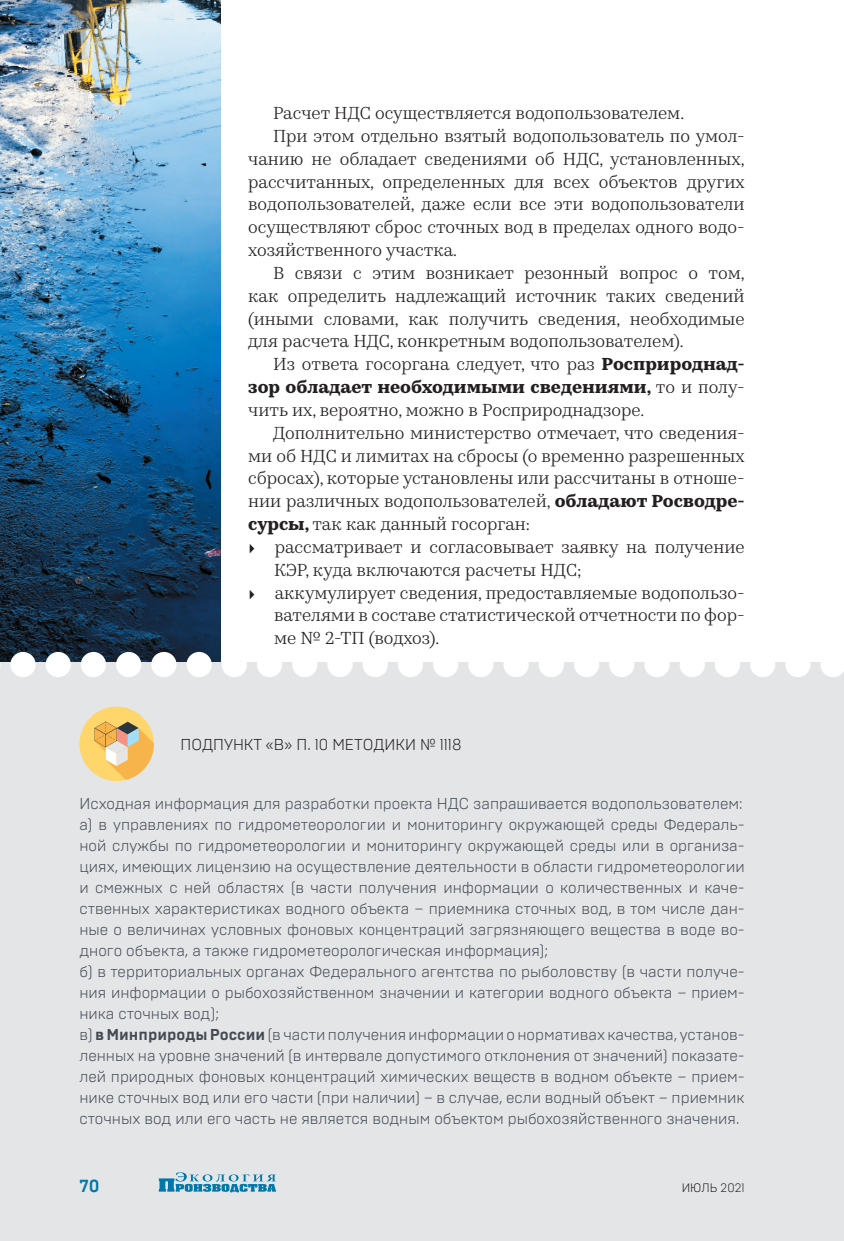
<style>
.page{position:relative;width:844px;height:1241px;background:#fff}
.page>*{position:absolute;margin:0;border:0;box-sizing:border-box;transform-origin:0 0}
.Текст{font:17.5px/22.8px "Kazimir Text";color:#231f20;text-align:justify}
.t1{font:700 17.5px "Brutal Type";color:#0078aa}
.Подвал_текст{font:300 15.75px/21px "Brutal Type";color:#424b53;text-align:justify}
.Подвал_light_заголов{font:300 15.75px "Brutal Type";color:#231f20}
.t2{font:300 12.25px "Brutal Type";color:#231f20}
.s1{font-weight:700}
</style>
<div class="page">
<img style="left:0;top:0;width:220px;height:662px">
<div style="left:0;top:662px;width:843px;height:578px;background:#e4e5e7"></div>
<div style="left:398px;top:651px;width:25px;height:26px;background:#fff;border-radius:50%"></div>
<div style="left:186px;top:651px;width:26px;height:26px;background:#fff;border-radius:50%"></div>
<div style="left:609px;top:651px;width:25px;height:26px;background:#fff;border-radius:50%"></div>
<div style="left:81px;top:651px;width:25px;height:26px;background:#fff;border-radius:50%"></div>
<div style="left:503px;top:651px;width:25px;height:26px;background:#fff;border-radius:50%"></div>
<div style="left:292px;top:651px;width:25px;height:26px;background:#fff;border-radius:50%"></div>
<div style="left:714px;top:651px;width:25px;height:26px;background:#fff;border-radius:50%"></div>
<div style="left:10px;top:651px;width:26px;height:26px;background:#fff;border-radius:50%"></div>
<div style="left:433px;top:651px;width:25px;height:26px;background:#fff;border-radius:50%"></div>
<div style="left:222px;top:651px;width:25px;height:26px;background:#fff;border-radius:50%"></div>
<div style="left:644px;top:651px;width:25px;height:26px;background:#fff;border-radius:50%"></div>
<div style="left:116px;top:651px;width:25px;height:26px;background:#fff;border-radius:50%"></div>
<div style="left:538px;top:651px;width:26px;height:26px;background:#fff;border-radius:50%"></div>
<div style="left:327px;top:651px;width:25px;height:26px;background:#fff;border-radius:50%"></div>
<div style="left:749px;top:651px;width:26px;height:26px;background:#fff;border-radius:50%"></div>
<div style="left:46px;top:651px;width:25px;height:26px;background:#fff;border-radius:50%"></div>
<div style="left:468px;top:651px;width:25px;height:26px;background:#fff;border-radius:50%"></div>
<div style="left:257px;top:651px;width:25px;height:26px;background:#fff;border-radius:50%"></div>
<div style="left:679px;top:651px;width:25px;height:26px;background:#fff;border-radius:50%"></div>
<div style="left:151px;top:651px;width:25px;height:26px;background:#fff;border-radius:50%"></div>
<div style="left:573px;top:651px;width:26px;height:26px;background:#fff;border-radius:50%"></div>
<div style="left:362px;top:651px;width:26px;height:26px;background:#fff;border-radius:50%"></div>
<div style="left:785px;top:651px;width:25px;height:26px;background:#fff;border-radius:50%"></div>
<svg style="left:820px;top:662px;width:23px;height:15px"></svg>
<div style="left:79px;top:706px;width:75px;height:75px;background:#fed66c;border-radius:50%"></div>
<svg style="left:95px;top:721px;width:59px;height:58px"></svg>
<svg style="left:159px;top:1172px;width:117px;height:20px"></svg>
<p class="Текст" style="left:273px;top:100px;width:412px">Расчет НДС осуществляется водопользователем.</p>
<p class="Текст" style="left:248px;top:123px;width:498px;text-indent:25px">При этом отдельно взятый водопользователь по умол&shy;чанию не обладает сведениями об НДС, установленных, рассчитанных, определенных для всех объектов других водопользователей, даже если все эти водопользователи осуществляют сброс сточных вод в пределах одного водо&shy;хозяйственного участка.</p>
<p class="Текст" style="left:248px;top:260px;width:498px;text-indent:25px">В связи с этим возникает резонный вопрос о том, как определить надлежащий источник таких сведений (иными словами, как получить сведения, необходимые для расчета НДС, конкретным водопользователем).</p>
<p class="Текст" style="left:248px;top:351px;width:498px;text-indent:25px">Из ответа госоргана следует, что раз <span class="s1">Росприроднад&shy;зор обладает необходимыми сведениями,</span> то и полу&shy;чить их, вероятно, можно в Росприроднадзоре.</p>
<p class="Текст" style="left:248px;top:420px;width:498px;text-indent:25px">Дополнительно министерство отмечает, что сведения&shy;ми об НДС и лимитах на сбросы (о временно разрешенных сбросах), которые установлены или рассчитаны в отноше&shy;нии различных водопользователей, <span class="s1">обладают Росводре&shy;сурсы,</span> так как данный госорган:</p>
<p class="Текст" style="left:274px;top:534px;width:472px;text-indent:-26px"><span class="s1">▸</span> рассматривает и согласовывает заявку на получение<br>КЭР, куда включаются расчеты НДС;</p>
<p class="Текст" style="left:274px;top:580px;width:472px;text-indent:-26px"><span class="s1">▸</span> аккумулирует сведения, предоставляемые водопользо&shy;вателями в составе статистической отчетности по фор&shy;ме № 2-ТП (водхоз).</p>
<p class="Подвал_light_заголов" style="left:180px;top:735px;width:282px">ПОДПУНКТ «В» П. 10 МЕТОДИКИ № 1118</p>
<p class="Подвал_текст" style="left:79px;top:792px;width:664px">Исходная информация для разработки проекта НДС запрашивается водопользователем:</p>
<p class="Подвал_текст" style="left:79px;top:813px;width:666px">а) в управлениях по гидрометеорологии и мониторингу окружающей среды Федераль&shy;ной службы по гидрометеорологии и мониторингу окружающей среды или в организа&shy;циях, имеющих лицензию на осуществление деятельности в области гидрометеорологии и смежных с ней областях (в части получения информации о количественных и каче&shy;ственных характеристиках водного объекта – приемника сточных вод, в том числе дан&shy;ные о величинах условных фоновых концентраций загрязняющего вещества в воде во&shy;дного объекта, а также гидрометеорологическая информация);</p>
<p class="Подвал_текст" style="left:79px;top:960px;width:666px">б) в территориальных органах Федерального агентства по рыболовству (в части получе&shy;ния информации о рыбохозяйственном значении и категории водного объекта – прием&shy;ника сточных вод);</p>
<p class="Подвал_текст" style="left:79px;top:1023px;width:666px">в) <span class="s1">в Минприроды России</span> (в части получения информации о нормативах качества, установ&shy;ленных на уровне значений (в интервале допустимого отклонения от значений) показате&shy;лей природных фоновых концентраций химических веществ в водном объекте – прием&shy;нике сточных вод или его части (при наличии) – в случае, если водный объект – приемник сточных вод или его часть не является водным объектом рыбохозяйственного значения.</p>
<p class="t1" style="left:79px;top:1175px;width:22px">70</p>
<p class="t2" style="left:681px;top:1180px;width:64px">ИЮЛЬ 2021</p>
</div>
